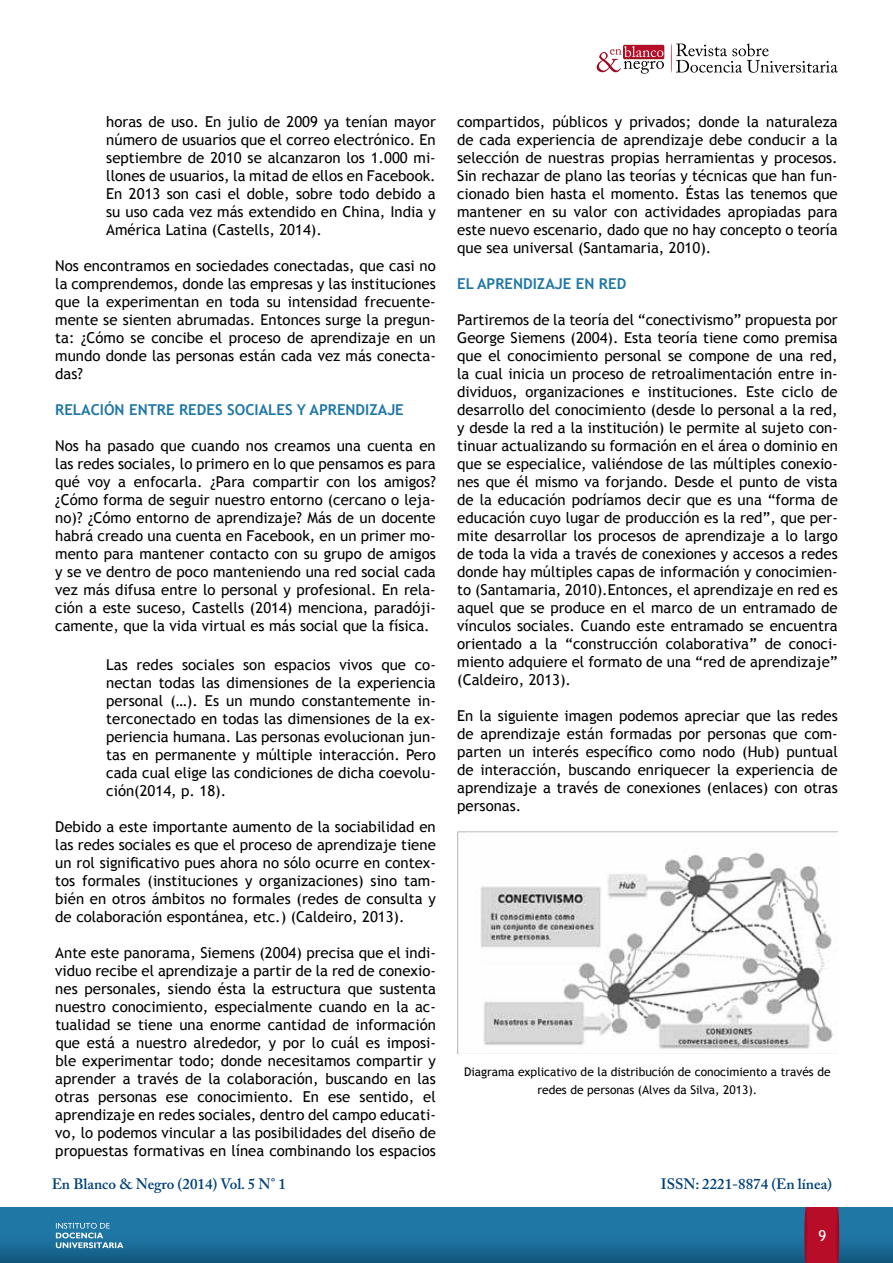
<style>
.page{position:relative;width:893px;height:1263px;background:#fff}
.page>*{position:absolute;margin:0;border:0;box-sizing:border-box;transform-origin:0 0}
.t1{font:15px/18px "Trebuchet MS";color:#000;text-align:justify}
.t2{font:700 15px "Trebuchet MS";color:#1f77a6}
.t3{font:600 15px "Adobe Caslon Pro";color:#004178}
.t4{font:15px "Trebuchet MS";color:#fff}
.t5{font:12px/18px "Trebuchet MS";color:#000;text-align:center}
</style>
<div class="page">
<div style="left:623px;top:45px;width:41px;height:14px;background:#a71025;border-radius:2px"></div>
<svg style="left:671px;top:43px;width:167px;height:30px"></svg>
<svg style="left:597px;top:46px;width:67px;height:28px"></svg>
<div style="left:0;top:1208px;width:893px;height:55px;background:linear-gradient(to bottom,#237fb1,#156088)"></div>
<div style="left:806px;top:1208px;width:32px;height:55px;background:#b80d29"></div>
<svg style="left:804px;top:1208px;width:3px;height:55px"></svg>
<svg style="left:836px;top:1208px;width:3px;height:55px"></svg>
<svg style="left:54px;top:1208px;width:69px;height:55px;background:#347ea6"></svg>
<img style="left:458px;top:832px;width:380px;height:222px">
<p class="t1" style="left:106px;top:113px;width:331px">horas de uso. En julio de 2009 ya tenían mayor número de usuarios que el correo electrónico. En septiembre de 2010 se alcanzaron los 1.000 mi&shy;llones de usuarios, la mitad de ellos en Facebook.<br>En 2013 son casi el doble, sobre todo debido a su uso cada vez más extendido en China, India y América Latina (Castells, 2014).</p>
<p class="t1" style="left:55px;top:257px;width:382px">Nos encontramos en sociedades conectadas, que casi no la comprendemos, donde las empresas y las instituciones que la experimentan en toda su intensidad frecuente&shy;mente se sienten abrumadas. Entonces surge la pregun&shy;ta: ¿Cómo se concibe el proceso de aprendizaje en un mundo donde las personas están cada vez más conecta&shy;das?</p>
<p class="t2" style="left:55px;top:400px;width:350px">RELACIÓN ENTRE REDES SOCIALES Y APRENDIZAJE</p>
<p class="t1" style="left:55px;top:437px;width:382px">Nos ha pasado que cuando nos creamos una cuenta en las redes sociales, lo primero en lo que pensamos es para qué voy a enfocarla. ¿Para compartir con los amigos? ¿Cómo forma de seguir nuestro entorno (cercano o leja&shy;no)? ¿Cómo entorno de aprendizaje? Más de un docente habrá creado una cuenta en Facebook, en un primer mo&shy;mento para mantener contacto con su grupo de amigos y se ve dentro de poco manteniendo una red social cada vez más difusa entre lo personal y profesional. En rela&shy;ción a este suceso, Castells (2014) menciona, paradóji&shy;camente, que la vida virtual es más social que la física.</p>
<p class="t1" style="left:106px;top:656px;width:331px">Las redes sociales son espacios vivos que co&shy;nectan todas las dimensiones de la experiencia personal (…). Es un mundo constantemente in&shy;terconectado en todas las dimensiones de la ex&shy;periencia humana. Las personas evolucionan jun&shy;tas en permanente y múltiple interacción. Pero cada cual elige las condiciones de dicha coevolu&shy;ción(2014, p. 18).</p>
<p class="t1" style="left:55px;top:818px;width:382px">Debido a este importante aumento de la sociabilidad en las redes sociales es que el proceso de aprendizaje tiene un rol significativo pues ahora no sólo ocurre en contex&shy;tos formales (instituciones y organizaciones) sino tam&shy;bién en otros ámbitos no formales (redes de consulta y de colaboración espontánea, etc.) (Caldeiro, 2013).</p>
<p class="t1" style="left:55px;top:944px;width:382px">Ante este panorama, Siemens (2004) precisa que el indi&shy;viduo recibe el aprendizaje a partir de la red de conexio&shy;nes personales, siendo ésta la estructura que sustenta nuestro conocimiento, especialmente cuando en la ac&shy;tualidad se tiene una enorme cantidad de información que está a nuestro alrededor, y por lo cuál es imposi&shy;ble experimentar todo; donde necesitamos compartir y aprender a través de la colaboración, buscando en las otras personas ese conocimiento. En ese sentido, el aprendizaje en redes sociales, dentro del campo educati&shy;vo, lo podemos vincular a las posibilidades del diseño de propuestas formativas en línea combinando los espacios</p>
<p class="t1" style="left:457px;top:113px;width:382px">compartidos, públicos y privados; donde la naturaleza de cada experiencia de aprendizaje debe conducir a la selección de nuestras propias herramientas y procesos.<br>Sin rechazar de plano las teorías y técnicas que han fun&shy;cionado bien hasta el momento. Éstas las tenemos que mantener en su valor con actividades apropiadas para este nuevo escenario, dado que no hay concepto o teoría que sea universal (Santamaria, 2010).</p>
<p class="t2" style="left:457px;top:274px;width:171px">EL APRENDIZAJE EN RED</p>
<p class="t1" style="left:457px;top:311px;width:382px">Partiremos de la teoría del “conectivismo” propuesta por George Siemens (2004). Esta teoría tiene como premisa que el conocimiento personal se compone de una red, la cual inicia un proceso de retroalimentación entre in&shy;dividuos, organizaciones e instituciones. Este ciclo de desarrollo del conocimiento (desde lo personal a la red, y desde la red a la institución) le permite al sujeto con&shy;tinuar actualizando su formación en el área o dominio en que se especialice, valiéndose de las múltiples conexio&shy;nes que él mismo va forjando. Desde el punto de vista de la educación podríamos decir que es una “forma de educación cuyo lugar de producción es la red”, que per&shy;mite desarrollar los procesos de aprendizaje a lo largo de toda la vida a través de conexiones y accesos a redes donde hay múltiples capas de información y conocimien&shy;to (Santamaria, 2010).Entonces, el aprendizaje en red es aquel que se produce en el marco de un entramado de vínculos sociales. Cuando este entramado se encuentra orientado a la “construcción colaborativa” de conoci&shy;miento adquiere el formato de una “red de aprendizaje” (Caldeiro, 2013).</p>
<p class="t1" style="left:457px;top:707px;width:382px">En la siguiente imagen podemos apreciar que las redes de aprendizaje están formadas por personas que com&shy;parten un interés específico como nodo (Hub) puntual de interacción, buscando enriquecer la experiencia de aprendizaje a través de conexiones (enlaces) con otras personas.</p>
<p class="t5" style="left:464px;top:1063px;width:368px">Diagrama explicativo de la distribución de conocimiento a través de redes de personas (Alves da Silva, 2013).</p>
<p class="t3" style="left:52px;top:1175px;width:236px">En Blanco &amp; Negro (2014) Vol. 5 N° 1</p>
<p class="t3" style="left:661px;top:1175px;width:173px">ISSN: 2221-8874 (En línea)</p>
<p class="t4" style="left:818px;top:1227px;width:9px">39</p>
</div>
